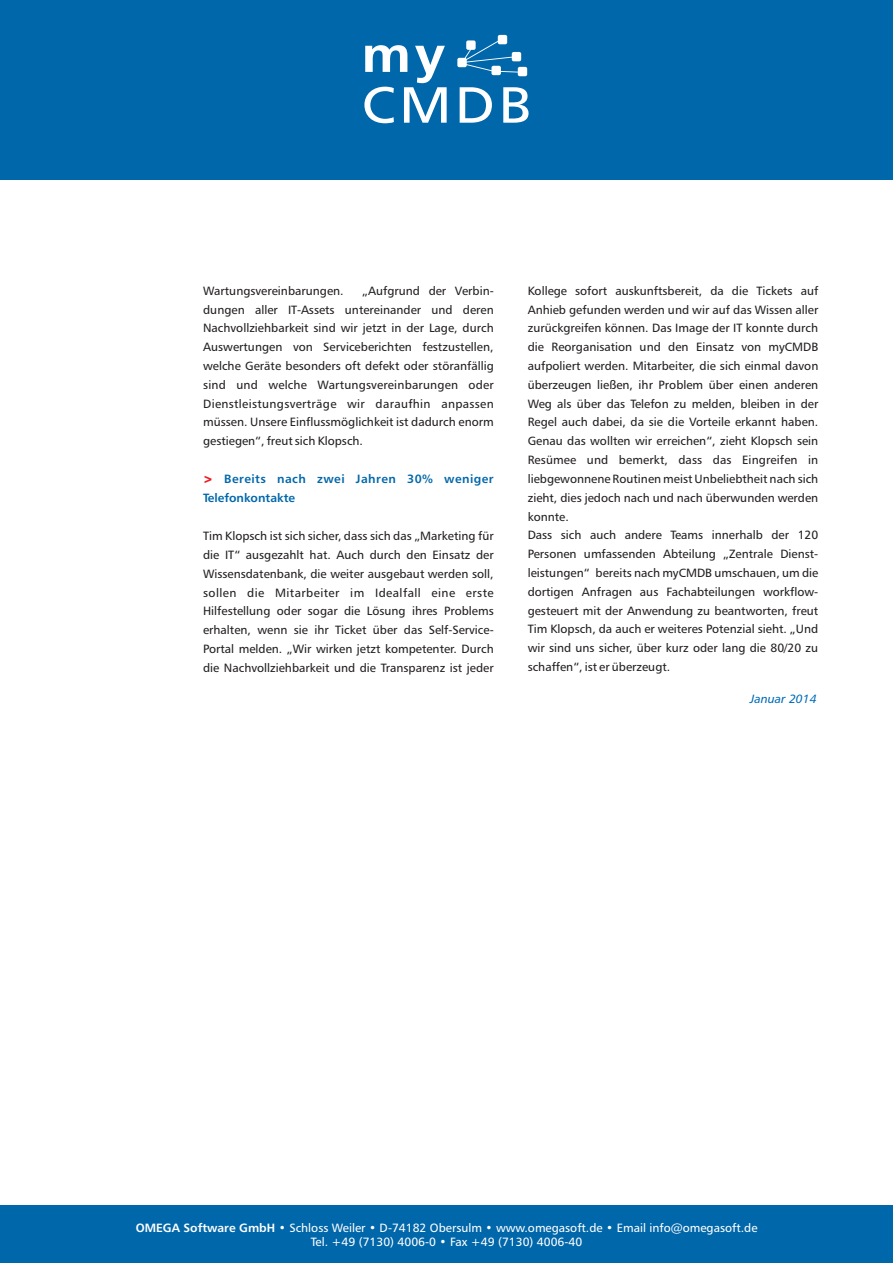
<style>
.page{position:relative;width:893px;height:1263px;background:#fff}
.page>*{position:absolute;margin:0;border:0;box-sizing:border-box;transform-origin:0 0}
.t1{font:12px/18.8px "Humanist 777 BT Roman B";color:#231f20;text-align:justify}
.t2{font:12px/14.4px "Humanist 777 BT Roman B";color:#fff;text-align:center}
.t3{font:12px/19px "Humanist 777 BT Roman B,Bold";letter-spacing:.04em;color:#0067aa}
.t4{font:12px "Humanist 777 BT Roman B";letter-spacing:.025em;color:#231f20}
.t5{font:12px "Humanist 777 BT Roman B";letter-spacing:.035em;color:#231f20}
.t6{font:12px "Humanist 777 BT Roman B,Italic";color:#006cb7}
.s1{font-family:"Incised 901 BT Nord";color:#ee1d23}
.s2{font-family:"Humanist 777 BT Roman B,Bold"}
</style>
<div class="page">
<div style="left:0;top:0;width:893px;height:180px;background:#0067aa"></div>
<div style="left:498px;top:35px;width:9px;height:9px;background:#fff;border-radius:2px"></div>
<svg style="left:364px;top:40px;width:164px;height:83px"></svg>
<div style="left:0;top:1205px;width:893px;height:58px;background:#0067aa"></div>
<p class="t1" style="left:203px;top:282px;width:142px">Wartungsvereinbarungen.</p>
<p class="t1" style="left:362px;top:282px;width:133px">„Aufgrund der Verbin-</p>
<p class="t1" style="left:528px;top:282px;width:292px">Kollege sofort auskunftsbereit, da die Tickets auf</p>
<p class="t1" style="left:203px;top:301px;width:292px">dungen aller IT-Assets untereinander und deren</p>
<p class="t1" style="left:528px;top:301px;width:292px">Anhieb gefunden werden und wir auf das Wissen aller</p>
<p class="t1" style="left:203px;top:320px;width:292px">Nachvollziehbarkeit sind wir jetzt in der Lage, durch</p>
<p class="t1" style="left:528px;top:320px;width:292px">zurückgreifen können. Das Image der IT konnte durch</p>
<p class="t1" style="left:203px;top:339px;width:292px">Auswertungen von Serviceberichten festzustellen,</p>
<p class="t1" style="left:528px;top:339px;width:292px">die Reorganisation und den Einsatz von myCMDB</p>
<p class="t1" style="left:203px;top:357px;width:292px">welche Geräte besonders oft defekt oder störanfällig</p>
<p class="t1" style="left:528px;top:357px;width:292px">aufpoliert werden. Mitarbeiter, die sich einmal davon</p>
<p class="t1" style="left:203px;top:376px;width:292px">sind und welche Wartungsvereinbarungen oder</p>
<p class="t1" style="left:528px;top:376px;width:292px">überzeugen ließen, ihr Problem über einen anderen</p>
<p class="t4" style="left:203px;top:398px;width:292px">Dienstleistungsverträge wir daraufhin anpassen</p>
<p class="t1" style="left:528px;top:395px;width:292px">Weg als über das Telefon zu melden, bleiben in der</p>
<p class="t1" style="left:203px;top:414px;width:292px">müssen. Unsere Einflussmöglichkeit ist dadurch enorm</p>
<p class="t1" style="left:528px;top:414px;width:292px">Regel auch dabei, da sie die Vorteile erkannt haben.</p>
<p class="t1" style="left:203px;top:433px;width:161px">gestiegen“, freut sich Klopsch.</p>
<p class="t1" style="left:528px;top:433px;width:292px">Genau das wollten wir erreichen“, zieht Klopsch sein Resümee und bemerkt, dass das Eingreifen in liebgewonnene Routinen meist Unbeliebtheit nach sich zieht, dies jedoch nach und nach überwunden werden konnte.</p>
<p class="t1" style="left:203px;top:528px;width:292px">Tim Klopsch ist sich sicher, dass sich das „Marketing für</p>
<p class="t1" style="left:528px;top:527px;width:292px">Dass sich auch andere Teams innerhalb der 120</p>
<p class="t1" style="left:203px;top:546px;width:292px">die IT“ ausgezahlt hat. Auch durch den Einsatz der</p>
<p class="t1" style="left:528px;top:546px;width:292px">Personen umfassenden Abteilung „Zentrale Dienst-</p>
<p class="t1" style="left:203px;top:565px;width:292px">Wissensdatenbank, die weiter ausgebaut werden soll,</p>
<p class="t1" style="left:528px;top:564px;width:292px">leistungen“ bereits nach myCMDB umschauen, um die</p>
<p class="t5" style="left:203px;top:587px;width:292px">sollen die Mitarbeiter im Idealfall eine erste</p>
<p class="t1" style="left:528px;top:583px;width:292px">dortigen Anfragen aus Fachabteilungen workflow-</p>
<p class="t1" style="left:203px;top:603px;width:292px">Hilfestellung oder sogar die Lösung ihres Problems</p>
<p class="t1" style="left:528px;top:602px;width:292px">gesteuert mit der Anwendung zu beantworten, freut</p>
<p class="t1" style="left:203px;top:622px;width:292px">erhalten, wenn sie ihr Ticket über das Self-Service-</p>
<p class="t1" style="left:528px;top:621px;width:292px">Tim Klopsch, da auch er weiteres Potenzial sieht. „Und</p>
<p class="t1" style="left:203px;top:640px;width:292px">Portal melden. „Wir wirken jetzt kompetenter. Durch</p>
<p class="t1" style="left:528px;top:640px;width:292px">wir sind uns sicher, über kurz oder lang die 80/20 zu</p>
<p class="t1" style="left:203px;top:659px;width:292px">die Nachvollziehbarkeit und die Transparenz ist jeder</p>
<p class="t1" style="left:528px;top:658px;width:144px">schaffen“, ist er überzeugt.</p>
<p class="t3" style="left:203px;top:471px;width:292px"><span class="s1">&gt;</span> Bereits nach zwei Jahren 30% weniger<br>Telefonkontakte</p>
<p class="t6" style="left:750px;top:694px;width:68px">Januar 2014</p>
<p class="t2" style="left:136px;top:1221px;width:623px"><span class="s2">OMEGA Software GmbH</span> Schloss Weiler • D-74182 Obersulm • www.omegasoft.de • Email info@omegasoft.de<br>Tel. +49 (7130) 4006-0 • Fax +49 (7130) 4006-40</p>
<p class="t2" style="left:279px;top:1221px;width:9px">•</p>
</div>
